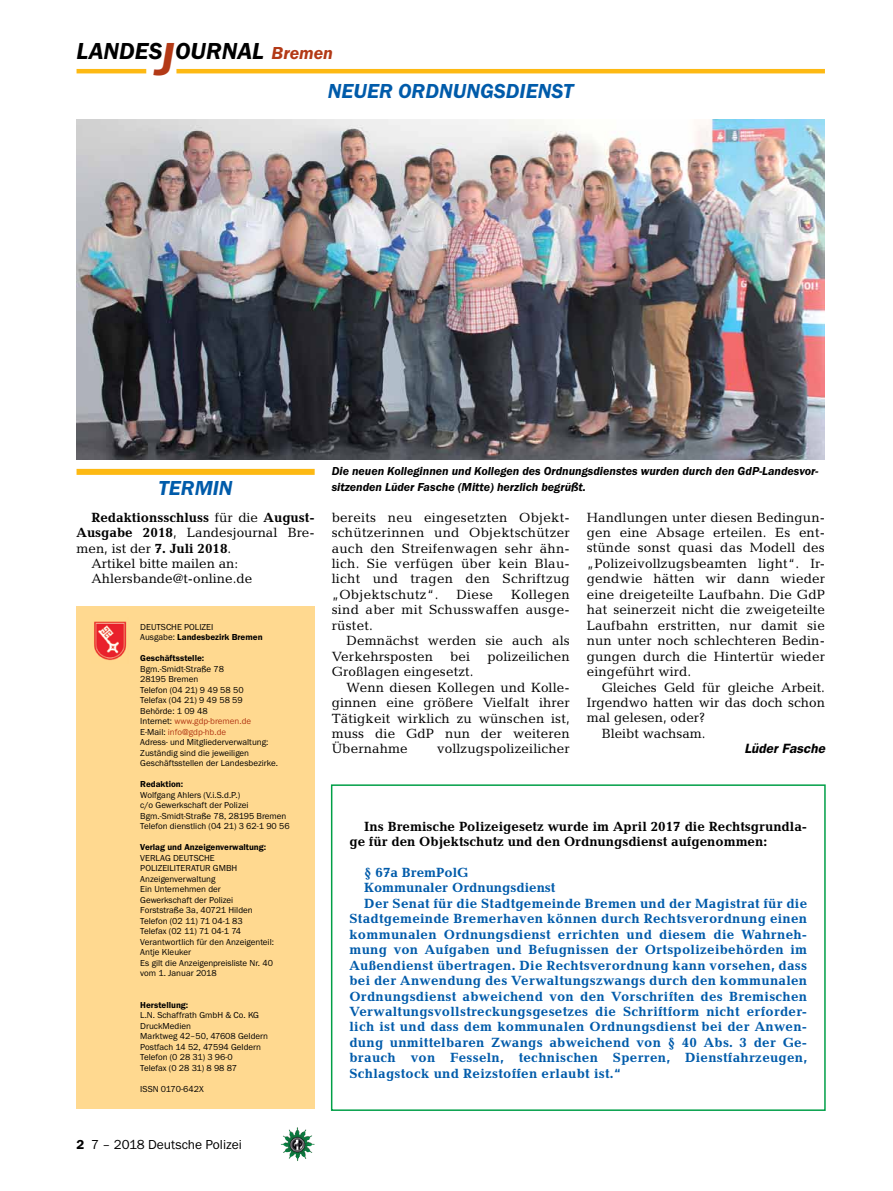
<style>
.page{position:relative;width:893px;height:1191px;background:#fff}
.page>*{position:absolute;margin:0;border:0;box-sizing:border-box;transform-origin:0 0}
.t1{font:italic 600 24px "Franklin Gothic Itc T";color:#000}
.t2{font:italic 600 21px "Franklin Gothic Itc T";color:#005baa}
.t3{font:13.5px/15.5px "Candida";letter-spacing:.01em;color:#000;text-align:justify}
.t4{font:700 13.5px "Candida";letter-spacing:.02em;color:#005baa}
.t5{font:700 13.5px/15.5px "Candida";color:#000}
.t6{font:700 13.5px "Candida";color:#005baa}
.t7{font:13.5px "Franklin Gothic Itc T";color:#000}
.t8{font:italic 600 13.5px "Franklin Gothic";color:#000}
.t9{font:italic 600 12px "Franklin Gothic Itc T";color:#000}
.t10{font:9px/10.5px "Franklin Gothic Itc T";color:#000}
.t11{font:600 9px "Franklin Gothic Itc T";color:#000}
.s1{font-size:48px;color:#b33916}
.s2{font-size:18px;color:#b33916}
.s3{font-weight:400}
.s4{font-weight:700}
.s5{font-weight:600}
.s6{color:#b33916}
</style>
<div class="page">
<hr style="left:77px;top:69px;width:69px;height:4px;background:#fdb913">
<hr style="left:176px;top:69px;width:649px;height:4px;background:#fdb913">
<img style="left:281px;top:1128px;width:16px;height:24px">
<div style="left:77px;top:606px;width:238px;height:503px;background:#ffd990"></div>
<img style="left:94px;top:621px;width:33px;height:40px">
<div style="left:331px;top:784px;width:495px;height:327px;border:2px solid #009f47"></div>
<img style="left:77px;top:119px;width:748px;height:341px">
<div style="left:77px;top:469px;width:238px;height:6px;background:#fdb913"></div>
<h1 class="t1" style="left:77px;top:37px;width:258px">LANDES<span class="s1">J</span>OURNAL <span class="s2">Bremen</span></h1>
<h2 class="t2" style="left:328px;top:79px;width:28px">Neuer</h2>
<h2 class="t2" style="left:398px;top:79px;width:29px">Ordnun</h2>
<h2 class="t2" style="left:480px;top:79px;width:95px">gsdienst</h2>
<p class="t9" style="left:332px;top:464px;width:488px">Die neuen Kolleginnen und Kollegen des Ordnungsdienstes wurden durch den GdP-Landesvor-</p>
<h2 class="t2" style="left:213px;top:475px;width:19px">in</h2>
<p class="t5" style="left:91px;top:509px;width:225px">Redaktionsschluss <span class="s3">für die</span> August-</p>
<p class="t3" style="left:77px;top:525px;width:240px"><span class="s4">Ausgabe 2018</span>, Landesjournal Bre-</p>
<p class="t3" style="left:77px;top:540px;width:156px">men, ist der <span class="s4">7. Juli 2018</span>.</p>
<p class="t3" style="left:91px;top:556px;width:148px">Artikel bitte mailen an:</p>
<p class="t3" style="left:91px;top:571px;width:162px">Ahlersbande@t-online.de</p>
<h2 class="t2" style="left:159px;top:475px;width:15px">Term</h2>
<p class="t9" style="left:332px;top:480px;width:256px">sitzenden Lüder Fasche (Mitte) herzlich begrüßt.</p>
<p class="t3" style="left:587px;top:509px;width:240px">Handlungen unter diesen Bedingun&shy;gen eine Absage erteilen. Es ent&shy;stünde sonst quasi das Modell des „Polizeivollzugsbeamten light“. Ir&shy;gendwie hätten wir dann wieder eine dreigeteilte Laufbahn. Die GdP hat seinerzeit nicht die zweigeteilte Laufbahn erstritten, nur damit sie nun unter noch schlechteren Bedin&shy;gungen durch die Hintertür wieder eingeführt wird.</p>
<p class="t3" style="left:602px;top:679px;width:225px">Gleiches Geld für gleiche Arbeit.</p>
<p class="t3" style="left:587px;top:694px;width:240px">Irgendwo hatten wir das doch schon</p>
<p class="t3" style="left:587px;top:710px;width:120px">mal gelesen, oder?</p>
<p class="t3" style="left:602px;top:725px;width:106px">Bleibt wachsam.</p>
<p class="t8" style="left:744px;top:740px;width:82px">Lüder Fasche</p>
<p class="t3" style="left:332px;top:509px;width:240px">bereits neu eingesetzten Objekt&shy;schützerinnen und Objektschützer auch den Streifenwagen sehr ähn&shy;lich. Sie verfügen über kein Blau&shy;licht und tragen den Schriftzug „Objektschutz“.</p>
<p class="t3" style="left:332px;top:586px;width:240px;text-indent:179px">Kollegen sind aber mit Schusswaffen ausge&shy;rüstet.</p>
<p class="t3" style="left:332px;top:633px;width:240px;text-indent:15px">Demnächst werden sie auch als<br>Verkehrsposten</p>
<p class="t3" style="left:457px;top:586px;width:38px">Diese</p>
<p class="t10" style="left:140px;top:621px;width:124px">DEUTSCHE POLIZEI<br>Ausgabe: <span class="s5">Landesbezirk Bremen</span></p>
<p class="t11" style="left:140px;top:653px;width:65px">Geschäftsstelle:</p>
<p class="t10" style="left:140px;top:663px;width:139px">Bgm.-Smidt-Straße 78<br>28195 Bremen<br>Telefon (04 21) 9 49 58 50<br>Telefax (04 21) 9 49 58 59<br>Behörde: 1 09 48<br>Internet: <span class="s6">www.gdp-bremen.de<br></span>E-Mail: <span class="s6">info@gdp-hb.de<br></span>Adress- und Mitgliederverwaltung:<br>Zuständig sind die jeweiligen<br>Geschäftsstellen der Landesbezirke.</p>
<p class="t11" style="left:140px;top:779px;width:44px">Redaktion:</p>
<p class="t10" style="left:140px;top:789px;width:151px">Wolfgang Ahlers (V.i.S.d.P.)<br>c/o Gewerkschaft der Polizei Bgm.-Smidt-Straße 78, 28195 Bremen Telefon dienstlich (04 21) 3 62-1 90 56</p>
<p class="t11" style="left:140px;top:842px;width:127px">Verlag und Anzeigenverwaltung:</p>
<p class="t10" style="left:140px;top:852px;width:135px">VERLAG DEUTSCHE<br>POLIZEILITERATUR GMBH<br>Anzeigenverwaltung<br>Ein Unternehmen der<br>Gewerkschaft der Polizei<br>Forststraße 3a, 40721 Hilden<br>Telefon (02 11) 71 04-1 83<br>Telefax (02 11) 71 04-1 74<br>Verantwortlich für den Anzeigenteil:<br>Antje Kleuker<br>Es gilt die Anzeigenpreisliste Nr. 40 vom 1. Januar 2018</p>
<p class="t11" style="left:140px;top:999px;width:50px">Herstellung:</p>
<p class="t10" style="left:140px;top:1009px;width:129px">L.N. Schaffrath GmbH &amp; Co. KG<br>DruckMedien<br>Marktweg 42–50, 47608 Geldern<br>Postfach 14 52, 47594 Geldern<br>Telefon (0 28 31) 3 96-0<br>Telefax (0 28 31) 8 98 87</p>
<p class="t10" style="left:140px;top:1083px;width:65px">ISSN 0170-642X</p>
<p class="t3" style="left:450px;top:648px;width:22px">bei</p>
<p class="t3" style="left:487px;top:648px;width:84px">polizeilichen</p>
<p class="t3" style="left:332px;top:664px;width:143px">Großlagen eingesetzt.</p>
<p class="t3" style="left:347px;top:679px;width:225px">Wenn diesen Kollegen und Kolle-</p>
<p class="t3" style="left:332px;top:695px;width:240px">ginnen eine größere Vielfalt ihrer</p>
<p class="t3" style="left:332px;top:710px;width:240px">Tätigkeit wirklich zu wünschen ist,</p>
<p class="t3" style="left:332px;top:725px;width:240px">muss die GdP nun der weiteren</p>
<p class="t3" style="left:332px;top:741px;width:78px">Übernahme</p>
<p class="t3" style="left:437px;top:741px;width:134px">vollzugspolizeilicher</p>
<p class="t5" style="left:349px;top:818px;width:459px;text-indent:15px">Ins Bremische Polizeigesetz wurde im April 2017 die Rechtsgrundla&shy;ge für den Objektschutz und den Ordnungsdienst aufgenommen:</p>
<p class="t6" style="left:364px;top:864px;width:106px">§ 67a BremPolG</p>
<p class="t6" style="left:364px;top:880px;width:193px">Kommunaler Ordnungsdienst</p>
<p class="t4" style="left:364px;top:895px;width:444px">Der Senat für die Stadtgemeinde Bremen und der Magistrat für die</p>
<p class="t4" style="left:349px;top:911px;width:459px">Stadtgemeinde Bremerhaven können durch Rechtsverordnung einen</p>
<p class="t4" style="left:349px;top:926px;width:459px">kommunalen Ordnungsdienst errichten und diesem die Wahrneh-</p>
<p class="t4" style="left:349px;top:942px;width:459px">mung von Aufgaben und Befugnissen der Ortspolizeibehörden im</p>
<p class="t4" style="left:349px;top:957px;width:459px">Außendienst übertragen. Die Rechtsverordnung kann vorsehen, dass</p>
<p class="t4" style="left:349px;top:972px;width:459px">bei der Anwendung des Verwaltungszwangs durch den kommunalen</p>
<p class="t4" style="left:349px;top:988px;width:459px">Ordnungsdienst abweichend von den Vorschriften des Bremischen</p>
<p class="t4" style="left:349px;top:1003px;width:459px">Verwaltungsvollstreckungsgesetzes die Schriftform nicht erforder-</p>
<p class="t4" style="left:349px;top:1019px;width:459px">lich ist und dass dem kommunalen Ordnungsdienst bei der Anwen-</p>
<p class="t4" style="left:349px;top:1034px;width:459px">dung unmittelbaren Zwangs abweichend von § 40 Abs. 3 der Ge-</p>
<p class="t4" style="left:349px;top:1050px;width:459px">brauch von Fesseln, technischen Sperren, Dienstfahrzeugen,</p>
<p class="t4" style="left:349px;top:1065px;width:273px">Schlagstock und Reizstoffen erlaubt ist.“</p>
<p class="t7" style="left:77px;top:1136px;width:167px"><span class="s5">2</span> 7 – 2018 Deutsche Polizei</p>
</div>
